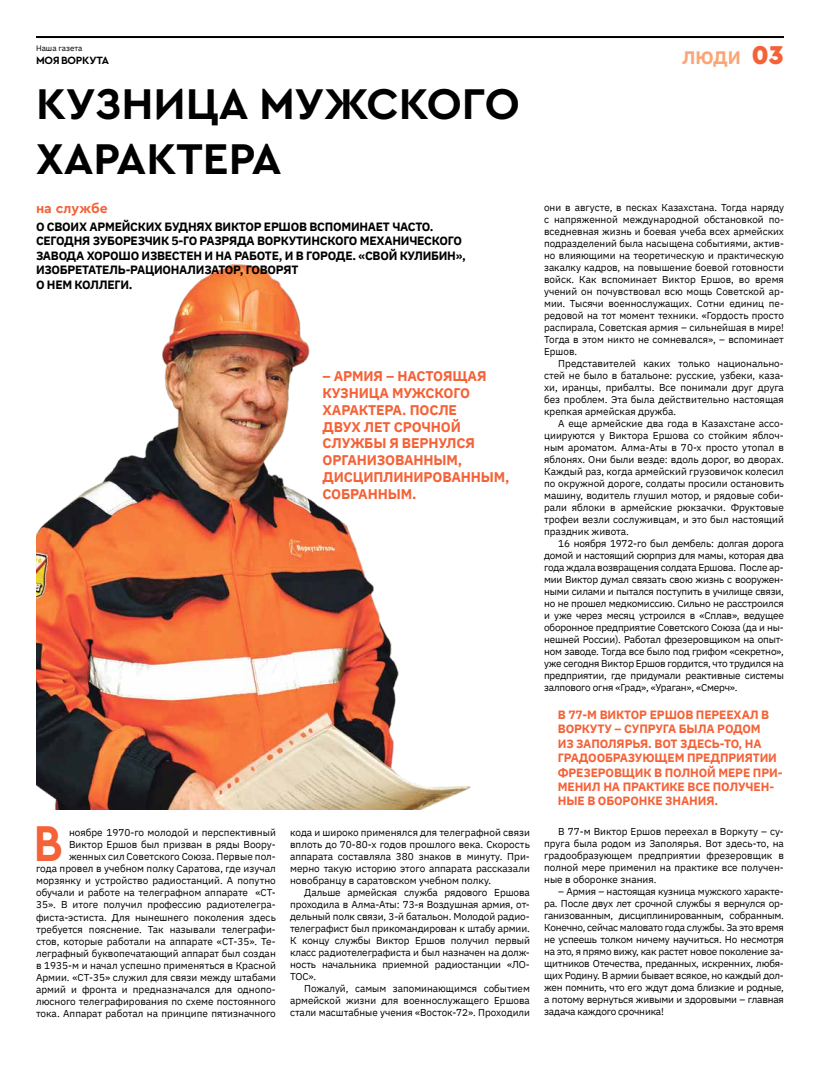
<style>
.page{position:relative;width:820px;height:1078px;background:#fff}
.page>*{position:absolute;margin:0;border:0;box-sizing:border-box;transform-origin:0 0}
.t1{font:700 52.7px "Cera Pro";color:#f46238;scale:.9 1}
.t2{font:700 45px/55px "Cera Pro";color:#000}
.t3{font:900 27px "Cera Pro";color:#f46238}
.t4{font:700 18px "IBM Plex Sans";color:#fba576}
.t5{font:700 14px/16.8px "IBM Plex Sans";letter-spacing:-.01em;color:#f46238}
.t6{font:700 14px "Cera Pro";color:#f46238}
.t7{font:700 12px/14.4px "IBM Plex Sans";letter-spacing:-.02em;color:#000}
.t8{font:700 12px/14.4px "IBM Plex Sans";letter-spacing:-.01em;color:#f46238}
.t9{font:700 11px "Cera Pro";letter-spacing:-.02em;color:#000}
.t10{font:10px/12px "IBM Plex Sans";color:#000;text-align:justify}
.t11{font:8px "IBM Plex Sans";color:#000}
</style>
<div class="page">
<img style="left:36px;top:264px;width:435px;height:545px">
<hr style="left:36px;top:36px;width:747px;height:2px;background:#000">
<p class="t11" style="left:36px;top:42px;width:48px">Наша газета</p>
<p class="t9" style="left:36px;top:53px;width:74px">МОЯВОРКУТА</p>
<h3 class="t3" style="left:751px;top:37px;width:34px">03</h3>
<h3 class="t4" style="left:681px;top:43px;width:60px">ЛЮДИ</h3>
<h2 class="t2" style="left:36px;top:74px;width:485px">КУЗНИЦА МУЖСКОГО<br>ХАРАКТЕРА</h2>
<h3 class="t6" style="left:36px;top:199px;width:73px">на службе</h3>
<p class="t7" style="left:36px;top:218px;width:431px">О СВОИХ АРМЕЙСКИХ БУДНЯХ ВИКТОР ЕРШОВ ВСПОМИНАЕТ ЧАСТО.<br>СЕГОДНЯ ЗУБОРЕЗЧИК 5-ГО РАЗРЯДА ВОРКУТИНСКОГО МЕХАНИЧЕСКОГО ЗАВОДА ХОРОШО ИЗВЕСТЕН И НА РАБОТЕ, И В ГОРОДЕ. «СВОЙ КУЛИБИН», ИЗОБРЕТАТЕЛЬ-РАЦИОНАЛИЗАТОР, ГОВОРЯТ<br>О НЕМ КОЛЛЕГИ.</p>
<h3 class="t5" style="left:322px;top:366px;width:188px">– АРМИЯ – НАСТОЯЩАЯ<br>КУЗНИЦА МУЖСКОГО<br>ХАРАКТЕРА. ПОСЛЕ<br>ДВУХ ЛЕТ СРОЧНОЙ<br>СЛУЖБЫ Я ВЕРНУЛСЯ<br>ОРГАНИЗОВАННЫМ,<br>ДИСЦИПЛИНИРОВАННЫМ,<br>СОБРАННЫМ.</h3>
<h1 class="t1" style="left:33px;top:808px;width:34px">В</h1>
<p class="t10" style="left:36px;top:825px;width:241px;text-align:right">ноябре 1970-го молодой и перспективный Виктор Ершов был призван в ряды Воору&shy;женных сил Советского Союза. Первые пол-<br>года провел в учебном полку Саратова, где изучал морзянку и устройство радиостанций. А попутно обучали и работе на телеграфном аппарате «СТ-35». В итоге получил профессию радиотелегра&shy;фиста-эстиста. Для нынешнего поколения здесь требуется пояснение. Так называли телеграфи&shy;стов, которые работали на аппарате «СТ-35». Те&shy;леграфный буквопечатающий аппарат был создан в 1935-м и начал успешно применяться в Красной Армии. «СТ-35» служил для связи между штабами армий и фронта и предназначался для однопо&shy;люсного телеграфирования по схеме постоянного тока. Аппарат работал на принципе пятизначного</p>
<p class="t10" style="left:290px;top:825px;width:241px">кода и широко применялся для телеграфной связи вплоть до 70-80-х годов прошлого века. Скорость аппарата составляла 380 знаков в минуту. При&shy;мерно такую историю этого аппарата рассказали новобранцу в саратовском учебном полку.</p>
<p class="t10" style="left:290px;top:885px;width:241px;text-indent:14px">Дальше армейская служба рядового Ершова проходила в Алма-Аты: 73-я Воздушная армия, от&shy;дельный полк связи, 3-й батальон. Молодой радио&shy;телеграфист был прикомандирован к штабу армии.<br>К концу службы Виктор Ершов получил первый класс радиотелеграфиста и был назначен на долж&shy;ность начальника приемной радиостанции «ЛО-ТОС».</p>
<p class="t10" style="left:290px;top:981px;width:241px;text-indent:14px">Пожалуй, самым запоминающимся событием армейской жизни для военнослужащего Ершова стали масштабные учения «Восток-72». Проходили</p>
<p class="t10" style="left:544px;top:200px;width:241px">они в августе, в песках Казахстана. Тогда наряду с напряженной международной обстановкой по&shy;вседневная жизнь и боевая учеба всех армейских подразделений была насыщена событиями, актив&shy;но влияющими на теоретическую и практическую закалку кадров, на повышение боевой готовности войск. Как вспоминает Виктор Ершов, во время учений он почувствовал всю мощь Советской ар&shy;мии. Тысячи военнослужащих. Сотни единиц пе&shy;редовой на тот момент техники. «Гордость просто распирала, Советская армия – сильнейшая в мире!<br>Тогда в этом никто не сомневался», – вспоминает Ершов.</p>
<p class="t10" style="left:544px;top:356px;width:241px;text-indent:14px">Представителей каких только национально&shy;стей не было в батальоне: русские, узбеки, каза&shy;хи, иранцы, прибалты. Все понимали друг друга без проблем. Эта была действительно настоящая крепкая армейская дружба.</p>
<p class="t10" style="left:544px;top:416px;width:241px;text-indent:14px">А еще армейские два года в Казахстане ассо&shy;циируются у Виктора Ершова со стойким яблоч&shy;ным ароматом. Алма-Аты в 70-х просто утопал в яблонях. Они были везде: вдоль дорог, во дворах.<br>Каждый раз, когда армейский грузовичок колесил по окружной дороге, солдаты просили остановить машину, водитель глушил мотор, и рядовые соби&shy;рали яблоки в армейские рюкзачки. Фруктовые трофеи везли сослуживцам, и это был настоящий праздник живота.</p>
<p class="t10" style="left:544px;top:536px;width:241px;text-indent:14px">16 ноября 1972-го был дембель: долгая дорога домой и настоящий сюрприз для мамы, которая два года ждала возвращения солдата Ершова. После ар&shy;мии Виктор думал связать свою жизнь с вооружен&shy;ными силами и пытался поступить в училище связи, но не прошел медкомиссию. Сильно не расстроился и уже через месяц устроился в «Сплав», ведущее оборонное предприятие Советского Союза (да и ны&shy;нешней России). Работал фрезеровщиком на опыт&shy;ном заводе. Тогда все было под грифом «секретно», уже сегодня Виктор Ершов гордится, что трудился на предприятии, где придумали реактивные системы залпового огня «Град», «Ураган», «Смерч».</p>
<p class="t8" style="left:557px;top:706px;width:226px">В 77-М ВИКТОР ЕРШОВ ПЕРЕЕХАЛ В<br>ВОРКУТУ – СУПРУГА БЫЛА РОДОМ<br>ИЗ ЗАПОЛЯРЬЯ. ВОТ ЗДЕСЬ-ТО, НА<br>ГРАДООБРАЗУЮЩЕМ ПРЕДПРИЯТИИ<br>ФРЕЗЕРОВЩИК В ПОЛНОЙ МЕРЕ ПРИ-<br>МЕНИЛ НА ПРАКТИКЕ ВСЕ ПОЛУЧЕН-<br>НЫЕ В ОБОРОНКЕ ЗНАНИЯ.</p>
<p class="t10" style="left:544px;top:824px;width:241px;text-indent:14px">В 77-м Виктор Ершов переехал в Воркуту – су&shy;пруга была родом из Заполярья. Вот здесь-то, на градообразующем предприятии фрезеровщик в полной мере применил на практике все получен&shy;ные в оборонке знания.</p>
<p class="t10" style="left:544px;top:884px;width:241px;text-indent:14px">– Армия – настоящая кузница мужского характе&shy;ра. После двух лет срочной службы я вернулся ор&shy;ганизованным, дисциплинированным, собранным.<br>Конечно, сейчас маловато года службы. За это время не успеешь толком ничему научиться. Но несмотря на это, я прямо вижу, как растет новое поколение за&shy;щитников Отечества, преданных, искренних, любя&shy;щих Родину. В армии бывает всякое, но каждый дол&shy;жен помнить, что его ждут дома близкие и родные, а потому вернуться живыми и здоровыми – главная задача каждого срочника!</p>
</div>
